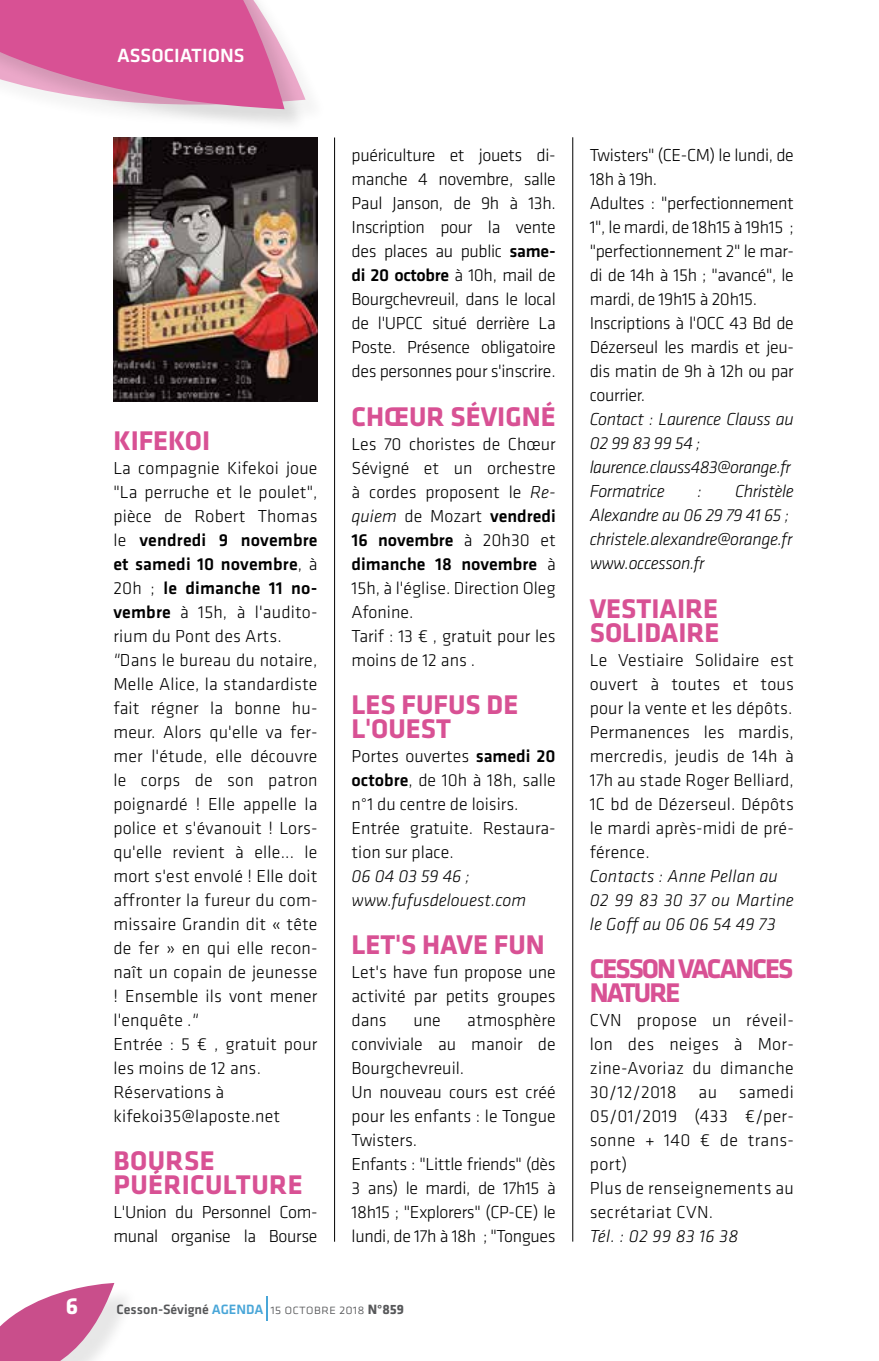
<style>
.page{position:relative;width:879px;height:1361px;background:#fff}
.page>*{position:absolute;margin:0;border:0;box-sizing:border-box;transform-origin:0 0}
.t1{font:700 28px/24px "Klavika";color:#d85194}
.t2{font:700 28px/24px "Klavika";letter-spacing:-.07em;color:#d85194}
.t3{font:700 28px/24px "Klavika";letter-spacing:.01em;color:#d85194}
.t4{font:700 24px "Klavika";color:#fff}
.t5{font:500 19.8px "Klavika";color:#fff}
.t6{font:300 18px/24px "Klavika";color:#000}
.t7{font:300 18px/24px "Klavika";letter-spacing:-.02em;color:#000}
.t8{font:300 18px/24px "Klavika";letter-spacing:.02em;color:#000}
.t9{font:italic 300 18px/24px "Klavika";letter-spacing:-.02em;color:#000}
.t10{font:italic 300 18px/24px "Klavika";letter-spacing:.01em;color:#000}
.t11{font:italic 300 18px/24px "Klavika";color:#000}
.t12{font:italic 300 18px "Klavika";letter-spacing:.02em;color:#000}
.t13{font:500 14px "Klavika";color:#57585a}
.s1{font-weight:500}
.s2{font-style:italic}
.s3{color:#49a6d8}
.s4{font-family:"Klavika Light Caps SC";font-weight:400}
.s5{font-weight:700}
</style>
<div class="page">
<svg style="left:0;top:0;width:305px;height:124px"></svg>
<hr style="left:334px;top:137px;width:1px;height:1104px;background:#000">
<hr style="left:572px;top:137px;width:1px;height:1104px;background:#000">
<svg style="left:266px;top:1296px;width:1px;height:24px"></svg>
<div style="left:0;top:1286px;width:138px;height:75px;background:#000;opacity:.1"></div>
<svg style="left:0;top:1283px;width:114px;height:78px"></svg>
<img style="left:113px;top:137px;width:204px;height:264px">
<p class="t5" style="left:117px;top:42px;width:129px">ASSOCIATIONS</p>
<h1 class="t1" style="left:113px;top:427px;width:98px">KIFEKOI</h1>
<p class="t6" style="left:113px;top:455px;width:206px">La compagnie Kifekoi joue "La perruche et le poulet", pièce de Robert Thomas le <span class="s1">vendredi 9 novembre et samedi 10 novembre</span>, à<br>20h ; <span class="s1">le dimanche 11 no&shy;vembre</span> à 15h, à l'audito&shy;rium du Pont des Arts. <span class="s2">"</span>Dans le bureau du notaire,<br>Melle Alice, la standardiste fait régner la bonne hu&shy;meur. Alors qu'elle va fer&shy;mer l'étude, elle découvre le corps de son patron poignardé ! Elle appelle la police et s'évanouit ! Lors&shy;qu'elle revient à elle... le mort s'est envolé ! Elle doit affronter la fureur du com&shy;missaire Grandin dit « tête de fer » en qui elle recon&shy;naît un copain de jeunesse ! Ensemble ils vont mener l'enquête .<span class="s2">"<br></span>Entrée : 5 € , gratuit pour les moins de 12 ans.<br>Réservations à kifekoi35@laposte.net</p>
<h1 class="t3" style="left:114px;top:1148px;width:190px">BOURSE<br>PUÉRICULTURE</h1>
<p class="t7" style="left:113px;top:1199px;width:206px">L'Union du Personnel Com&shy;munal organise la Bourse</p>
<p class="t6" style="left:351px;top:143px;width:206px;text-align:justify">puériculture et jouets di&shy;manche 4 novembre, salle Paul Janson, de 9h à 13h.<br>Inscription pour la vente des places au public <span class="s1">same&shy;di 20 octobre</span> à 10h, mail de Bourgchevreuil, dans le local de l'UPCC situé derrière La Poste. Présence obligatoire des personnes pour s'inscrire.</p>
<h1 class="t1" style="left:351px;top:403px;width:205px">CHŒUR SÉVIGNÉ</h1>
<p class="t6" style="left:351px;top:431px;width:206px">Les 70 choristes de Chœur<br>Sévigné et un orchestre à cordes proposent le <span class="s2">Re&shy;quiem</span> de Mozart <span class="s1">vendredi<br>16 novembre</span> à 20h30 et <span class="s1">dimanche 18 novembre</span> à<br>15h, à l'église. Direction Oleg<br>Afonine.<br>Tarif : 13 € , gratuit pour les moins de 12 ans .</p>
<h1 class="t1" style="left:351px;top:691px;width:168px">LES FUFUS DE<br>L'OUEST</h1>
<p class="t6" style="left:351px;top:743px;width:206px">Portes ouvertes <span class="s1">samedi 20 octobre</span>, de 10h à 18h, salle n°1 du centre de loisirs.<br>Entrée gratuite. Restaura&shy;tion sur place.</p>
<p class="t11" style="left:351px;top:863px;width:176px">06 04 03 59 46 ; www.fufusdelouest.com</p>
<h1 class="t1" style="left:351px;top:931px;width:195px">LET'S HAVE FUN</h1>
<p class="t6" style="left:351px;top:959px;width:206px;text-align:justify">Let's have fun propose une activité par petits groupes dans</p>
<p class="t6" style="left:351px;top:1007px;width:206px;text-indent:116px">atmosphère conviviale au manoir de<br>Bourgchevreuil.<br>Un nouveau cours est créé pour les enfants : le Tongue<br>Twisters.<br>Enfants : "Little friends" (dès<br>3 ans) le mardi, de 17h15 à<br>18h15 ; "Explorers" (CP-CE) le lundi, de 17h à 18h ; "Tongues</p>
<p class="t6" style="left:413px;top:1007px;width:29px">une</p>
<h2 class="t4" style="left:66px;top:1288px;width:14px">6</h2>
<p class="t13" style="left:117px;top:1299px;width:289px">Cesson-Sévigné <span class="s3">AGENDA</span> <span class="s4">15 octobre 2018</span> <span class="s5">N°859</span></p>
<p class="t7" style="left:590px;top:143px;width:206px">Twisters" (CE-CM) le lundi, de<br>18h à 19h.<br>Adultes : "perfectionnement<br>1", le mardi, de 18h15 à 19h15 ; "perfectionnement 2" le mar&shy;di de 14h à 15h ; "avancé", le mardi, de 19h15 à 20h15.<br>Inscriptions à l'OCC 43 Bd de<br>Dézerseul les mardis et jeu&shy;dis matin de 9h à 12h ou par courrier.</p>
<p class="t9" style="left:590px;top:407px;width:206px">Contact : Laurence Clauss au<br>02 99 83 99 54 ; laurence.clauss483@orange.fr<br>Formatrice</p>
<p class="t9" style="left:590px;top:479px;width:206px;text-indent:145px">Christèle<br>Alexandre au 06 29 79 41 65 ; christele.alexandre@orange.fr www.occesson.fr</p>
<h1 class="t1" style="left:590px;top:595px;width:131px">VESTIAIRE<br>SOLIDAIRE</h1>
<p class="t6" style="left:590px;top:647px;width:206px;text-align:justify">Le Vestiaire Solidaire est ouvert à toutes et tous pour la vente et les dépôts.<br>Permanences les mardis, mercredis, jeudis de 14h à 17h au stade Roger Belliard, 1C bd de Dézerseul. Dépôts le mardi après-midi de pré&shy;férence.</p>
<p class="t10" style="left:590px;top:863px;width:206px">Contacts : Anne Pellan au<br>02 99 83 30 37 ou Martine le Goff au 06 06 54 49 73</p>
<h1 class="t2" style="left:590px;top:955px;width:205px">CESSON VACANCES<br>NATURE</h1>
<p class="t8" style="left:590px;top:1007px;width:206px">CVN propose un réveil&shy;lon des neiges à Mor&shy;zine-Avoriaz du dimanche<br>30/12/2018 au samedi<br>05/01/2019 (433 €/per&shy;sonne + 140 € de trans&shy;port)<br>Plus de renseignements au secrétariat CVN.</p>
<p class="t12" style="left:590px;top:1224px;width:150px">Tél. : 02 99 83 16 38</p>
<p class="t9" style="left:697px;top:479px;width:6px">:</p>
</div>
